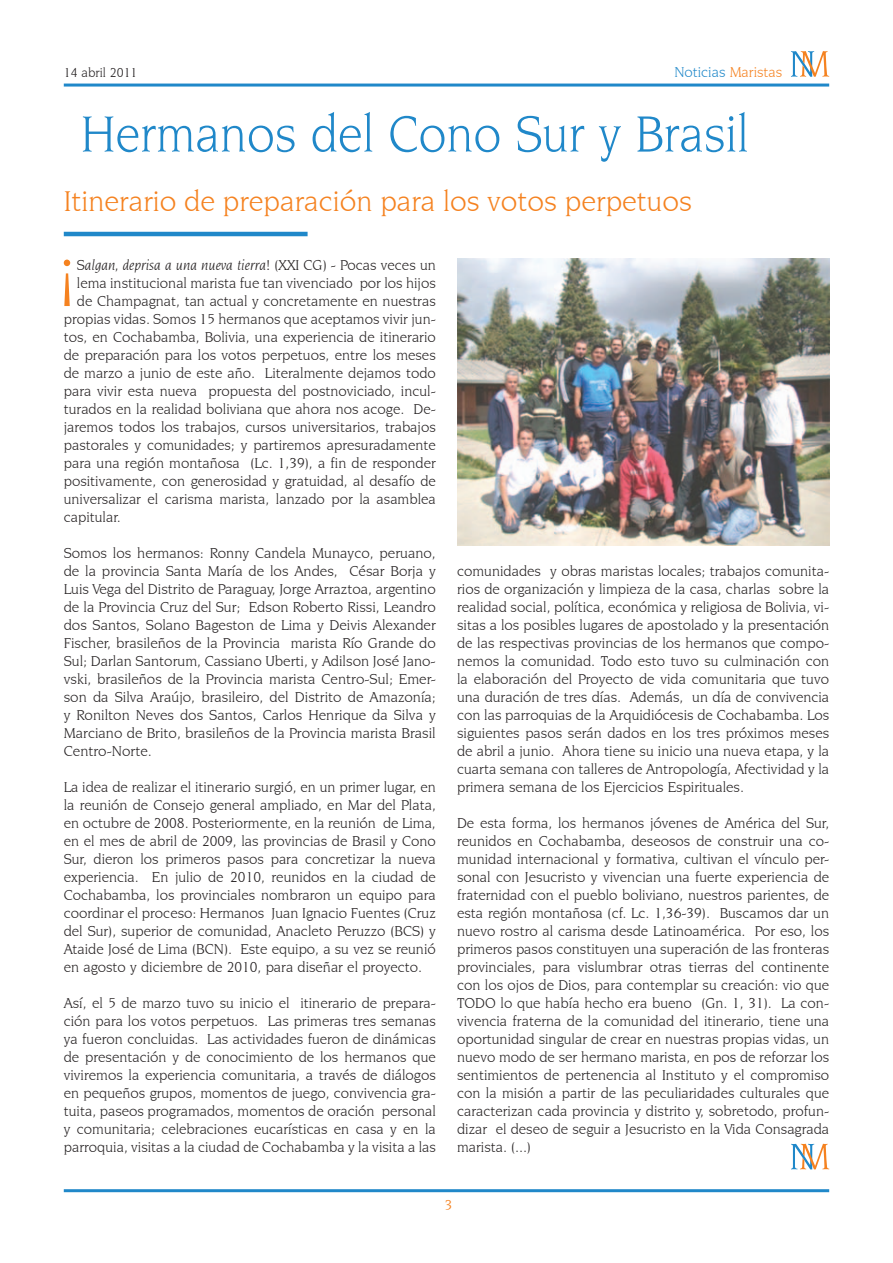
<style>
.page{position:relative;width:893px;height:1263px;background:#fff}
.page>*{position:absolute;margin:0;border:0;box-sizing:border-box;transform-origin:0 0}
.t1{font:70.2px "Novarese IT Cby BT";color:#f58220}
.t2{font:54px "Novarese IT Cby BT";color:#2088c9;scale:.93 1}
.t3{font:30px "Novarese IT Cby BT";color:#f58220}
.t4{font:15px/18px "Novarese IT Cby BT";color:#231f20;text-align:justify}
.t5{font:italic 15px "Novarese IT Cby BT";color:#231f20}
.t6{font:15px "Novarese IT Cby BT";color:#2088c9}
.t7{font:15px "Novarese IT Cby BT";color:#f58220}
.t8{font:13.5px "Novarese IT Cby BT";color:#231f20}
.s1{color:#f58220}
.s2{font-style:normal}
</style>
<div class="page">
<hr style="left:64px;top:1189px;width:765px;height:3px;background:#2088c9">
<hr style="left:64px;top:84px;width:765px;height:3px;background:#2088c9">
<svg style="left:791px;top:51px;width:38px;height:26px"></svg>
<svg style="left:791px;top:1144px;width:38px;height:25px"></svg>
<hr style="left:64px;top:232px;width:244px;height:4px;background:#2088c9">
<img style="left:457px;top:258px;width:373px;height:287px">
<p class="t8" style="left:64px;top:64px;width:75px">14 abril 2011</p>
<p class="t6" style="left:674px;top:63px;width:110px">Noticias <span class="s1">Maristas</span></p>
<h2 class="t2" style="left:81px;top:102px;width:720px">Hermanos del Cono Sur y Brasil</h2>
<h3 class="t3" style="left:64px;top:184px;width:630px">Itinerario de preparación para los votos perpetuos</h3>
<h1 class="t1" style="left:57px;top:241px;width:21px">¡</h1>
<p class="t5" style="left:77px;top:256px;width:360px">Salgan, deprisa a una nueva tierra! <span class="s2">(XXI CG) - Pocas veces un</span></p>
<p class="t4" style="left:77px;top:274px;width:360px">lema institucional marista fue tan vivenciado por los hijos</p>
<p class="t4" style="left:77px;top:292px;width:360px">de Champagnat, tan actual y concretamente en nuestras</p>
<p class="t4" style="left:64px;top:310px;width:374px">propias vidas. Somos 15 hermanos que aceptamos vivir jun-</p>
<p class="t4" style="left:64px;top:328px;width:374px">tos, en Cochabamba, Bolivia, una experiencia de itinerario</p>
<p class="t4" style="left:64px;top:346px;width:373px">de preparación para los votos perpetuos, entre los meses</p>
<p class="t4" style="left:64px;top:364px;width:374px">de marzo a junio de este año. Literalmente dejamos todo</p>
<p class="t4" style="left:64px;top:382px;width:374px">para vivir esta nueva propuesta del postnoviciado, incul-</p>
<p class="t4" style="left:64px;top:400px;width:374px">turados en la realidad boliviana que ahora nos acoge. De-</p>
<p class="t4" style="left:64px;top:418px;width:374px">jaremos todos los trabajos, cursos universitarios, trabajos</p>
<p class="t4" style="left:64px;top:436px;width:374px">pastorales y comunidades; y partiremos apresuradamente</p>
<p class="t4" style="left:64px;top:454px;width:374px">para una región montañosa (Lc. 1,39), a fin de responder</p>
<p class="t4" style="left:64px;top:472px;width:374px">positivamente, con generosidad y gratuidad, al desafío de</p>
<p class="t4" style="left:64px;top:490px;width:374px">universalizar el carisma marista, lanzado por la asamblea</p>
<p class="t4" style="left:64px;top:508px;width:58px">capitular.</p>
<p class="t4" style="left:64px;top:544px;width:374px">Somos los hermanos: Ronny Candela Munayco, peruano, de la provincia Santa María de los Andes, César Borja y Luis Vega del Distrito de Paraguay, Jorge Arraztoa, argentino de la Provincia Cruz del Sur; Edson Roberto Rissi, Leandro dos Santos, Solano Bageston de Lima y Deivis Alexander Fischer, brasileños de la Provincia marista Río Grande do Sul; Darlan Santorum, Cassiano Uberti, y Adilson José Jano&shy;vski, brasileños de la Provincia marista Centro-Sul; Emer&shy;son da Silva Araújo, brasileiro, del Distrito de Amazonía; y Ronilton Neves dos Santos, Carlos Henrique da Silva y Marciano de Brito, brasileños de la Provincia marista Brasil Centro-Norte.</p>
<p class="t4" style="left:64px;top:778px;width:374px">La idea de realizar el itinerario surgió, en un primer lugar, en la reunión de Consejo general ampliado, en Mar del Plata, en octubre de 2008. Posteriormente, en la reunión de Lima, en el mes de abril de 2009, las provincias de Brasil y Cono Sur, dieron los primeros pasos para concretizar la nueva experiencia. En julio de 2010, reunidos en la ciudad de Cochabamba, los provinciales nombraron un equipo para coordinar el proceso: Hermanos Juan Ignacio Fuentes (Cruz del Sur), superior de comunidad, Anacleto Peruzzo (BCS) y Ataide José de Lima (BCN). Este equipo, a su vez se reunió en agosto y diciembre de 2010, para diseñar el proyecto.</p>
<p class="t4" style="left:64px;top:994px;width:374px">Así, el 5 de marzo tuvo su inicio el itinerario de prepara&shy;ción para los votos perpetuos. Las primeras tres semanas ya fueron concluidas. Las actividades fueron de dinámicas de presentación y de conocimiento de los hermanos que viviremos la experiencia comunitaria, a través de diálogos en pequeños grupos, momentos de juego, convivencia gra&shy;tuita, paseos programados, momentos de oración personal y comunitaria; celebraciones eucarísticas en casa y en la parroquia, visitas a la ciudad de Cochabamba y la visita a las</p>
<p class="t4" style="left:457px;top:562px;width:374px">comunidades y obras maristas locales; trabajos comunita&shy;rios de organización y limpieza de la casa, charlas sobre la realidad social, política, económica y religiosa de Bolivia, vi&shy;sitas a los posibles lugares de apostolado y la presentación de las respectivas provincias de los hermanos que compo&shy;nemos la comunidad. Todo esto tuvo su culminación con la elaboración del Proyecto de vida comunitaria que tuvo una duración de tres días. Además, un día de convivencia con las parroquias de la Arquidiócesis de Cochabamba. Los siguientes pasos serán dados en los tres próximos meses de abril a junio. Ahora tiene su inicio una nueva etapa, y la cuarta semana con talleres de Antropología, Afectividad y la primera semana de los Ejercicios Espirituales.</p>
<p class="t4" style="left:457px;top:814px;width:374px">De esta forma, los hermanos jóvenes de América del Sur, reunidos en Cochabamba, deseosos de construir una co&shy;munidad internacional y formativa, cultivan el vínculo per&shy;sonal con Jesucristo y vivencian una fuerte experiencia de fraternidad con el pueblo boliviano, nuestros parientes, de esta región montañosa (cf. Lc. 1,36-39). Buscamos dar un nuevo rostro al carisma desde Latinoamérica. Por eso, los primeros pasos constituyen una superación de las fronteras provinciales, para vislumbrar otras tierras del continente con los ojos de Dios, para contemplar su creación: vio que TODO lo que había hecho era bueno (Gn. 1, 31). La con&shy;vivencia fraterna de la comunidad del itinerario, tiene una oportunidad singular de crear en nuestras propias vidas, un nuevo modo de ser hermano marista, en pos de reforzar los sentimientos de pertenencia al Instituto y el compromiso con la misión a partir de las peculiaridades culturales que caracterizan cada provincia y distrito y, sobretodo, profun&shy;dizar el deseo de seguir a Jesucristo en la Vida Consagrada marista. (...)</p>
<p class="t7" style="left:445px;top:1196px;width:9px">3</p>
</div>
